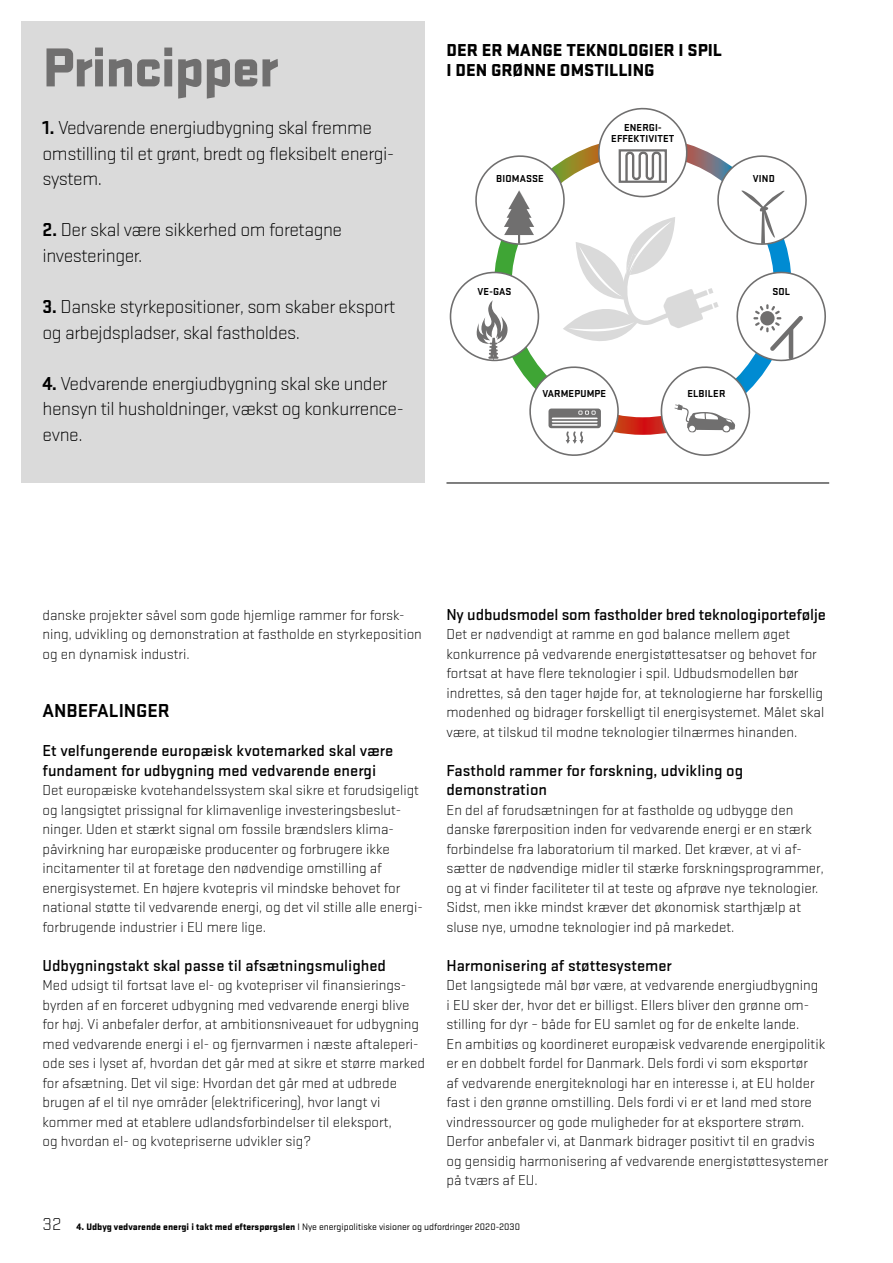
<style>
.page{position:relative;width:893px;height:1263px;background:#fff}
.page>*{position:absolute;margin:0;border:0;box-sizing:border-box;transform-origin:0 0}
.t1{font:900 57px "Stratum 1";letter-spacing:-.025em;color:#706f6f}
.t2{font:300 19.5px/25.5px "Stratum 1";letter-spacing:-.02em;color:#000}
.t3{font:700 19.5px "Stratum 1";color:#000}
.t4{font:900 18px/19.5px "Stratum 1";color:#000}
.t5{font:500 16.5px/19.5px "Stratum 1";color:#000}
.t6{font:300 15px/19.5px "Stratum 1";color:#000}
.t7{font:700 10.5px/10.5px "Stratum 1";letter-spacing:.015em;color:#000;text-align:center}
.t8{font:9.75px "Stratum 1";color:#000}
.s1{font-weight:700}
.s2{font-weight:300;font-size:18px}
.s3{font-weight:900}
</style>
<div class="page">
<hr style="left:446px;top:483px;width:383px;height:1px;background:#000">
<div style="left:21px;top:21px;width:404px;height:462px;background:#dadada"></div>
<svg style="left:470px;top:107px;width:356px;height:349px"></svg>
<h1 class="t1" style="left:43px;top:35px;width:237px">Principper</h1>
<h2 class="t2" style="left:43px;top:115px;width:353px"><span class="s1">1.</span> Vedvarende energiudbygning skal fremme omstilling til et grønt, bredt og fleksibelt energi&shy;system.</h2>
<h2 class="t2" style="left:43px;top:217px;width:301px"><span class="s1">2.</span> Der skal være sikkerhed om foretagne investeringer.</h2>
<h2 class="t2" style="left:43px;top:294px;width:354px"><span class="s1">3.</span> Danske styrkepositioner, som skaber eksport og arbejdspladser, skal fastholdes.</h2>
<h2 class="t2" style="left:43px;top:370px;width:363px"><span class="s1">4.</span> Vedvarende energiudbygning skal ske under hensyn til husholdninger, vækst og konkurrence&shy;evne.</h2>
<p class="t4" style="left:446px;top:41px;width:277px">DER ER MANGE TEKNOLOGIER I SPIL<br>I DEN GRØNNE OMSTILLING</p>
<p class="t7" style="left:496px;top:173px;width:49px">BIOMASSE</p>
<p class="t7" style="left:611px;top:122px;width:65px">ENERGI-<br>EFFEKTIVITET</p>
<p class="t7" style="left:753px;top:173px;width:23px">VIND</p>
<p class="t7" style="left:477px;top:286px;width:35px">VE-GAS</p>
<p class="t7" style="left:542px;top:388px;width:65px">VARMEPUMPE</p>
<p class="t7" style="left:687px;top:388px;width:40px">ELBILER</p>
<p class="t7" style="left:772px;top:286px;width:19px">SOL</p>
<p class="t6" style="left:43px;top:605px;width:381px">danske projekter såvel som gode hjemlige rammer for forsk&shy;ning, udvikling og demonstration at fastholde en styrkeposition og en dynamisk industri.</p>
<h2 class="t3" style="left:43px;top:699px;width:129px">ANBEFALINGER</h2>
<p class="t5" style="left:43px;top:741px;width:352px">Et velfungerende europæisk kvotemarked skal være fundament for udbygning med vedvarende energi</p>
<p class="t6" style="left:43px;top:780px;width:382px">Det europæiske kvotehandelssystem skal sikre et forudsigeligt og langsigtet prissignal for klimavenlige investeringsbeslut&shy;ninger. Uden et stærkt signal om fossile brændslers klima&shy;påvirkning har europæiske producenter og forbrugere ikke incitamenter til at foretage den nødvendige omstilling af energisystemet. En højere kvotepris vil mindske behovet for national støtte til vedvarende energi, og det vil stille alle energi&shy;forbrugende industrier i EU mere lige.</p>
<p class="t5" style="left:43px;top:955px;width:345px">Udbygningstakt skal passe til afsætningsmulighed</p>
<p class="t6" style="left:43px;top:975px;width:384px">Med udsigt til fortsat lave el- og kvotepriser vil finansierings&shy;byrden af en forceret udbygning med vedvarende energi blive for høj. Vi anbefaler derfor, at ambitionsniveauet for udbygning med vedvarende energi i el- og fjernvarmen i næste aftaleperi&shy;ode ses i lyset af, hvordan det går med at sikre et større marked for afsætning. Det vil sige: Hvordan det går med at udbrede brugen af el til nye områder (elektrificering), hvor langt vi kommer med at etablere udlandsforbindelser til eleksport,<br>og hvordan el- og kvotepriserne udvikler sig?</p>
<p class="t5" style="left:446px;top:604px;width:381px">Ny udbudsmodel som fastholder bred teknologiportefølje</p>
<p class="t6" style="left:446px;top:624px;width:379px">Det er nødvendigt at ramme en god balance mellem øget konkurrence på vedvarende energistøttesatser og behovet for fortsat at have flere teknologier i spil. Udbudsmodellen bør indrettes, så den tager højde for, at teknologierne har forskellig modenhed og bidrager forskelligt til energisystemet. Målet skal være, at tilskud til modne teknologier tilnærmes hinanden.</p>
<p class="t5" style="left:446px;top:760px;width:298px">Fasthold rammer for forskning, udvikling og demonstration</p>
<p class="t6" style="left:446px;top:800px;width:379px">En del af forudsætningen for at fastholde og udbygge den danske førerposition inden for vedvarende energi er en stærk forbindelse fra laboratorium til marked. Det kræver, at vi af&shy;sætter de nødvendige midler til stærke forskningsprogrammer, og at vi finder faciliteter til at teste og afprøve nye teknologier.<br>Sidst, men ikke mindst kræver det økonomisk starthjælp at sluse nye, umodne teknologier ind på markedet.</p>
<p class="t5" style="left:446px;top:955px;width:227px">Harmonisering af støttesystemer</p>
<p class="t6" style="left:446px;top:975px;width:383px">Det langsigtede mål bør være, at vedvarende energiudbygning<br>i EU sker der, hvor det er billigst. Ellers bliver den grønne om&shy;stilling for dyr – både for EU samlet og for de enkelte lande.<br>En ambitiøs og koordineret europæisk vedvarende energipolitik er en dobbelt fordel for Danmark. Dels fordi vi som eksportør<br>af vedvarende energiteknologi har en interesse i, at EU holder fast i den grønne omstilling. Dels fordi vi er et land med store vindressourcer og gode muligheder for at eksportere strøm.<br>Derfor anbefaler vi, at Danmark bidrager positivt til en gradvis og gensidig harmonisering af vedvarende energistøttesystemer på tværs af EU.</p>
<p class="t8" style="left:43px;top:1221px;width:479px"><span class="s2">32</span> <span class="s3">4. Udbyg vedvarende energi i takt med efterspørgslen</span> I Nye energipolitiske visioner og udfordringer 2020-2030</p>
</div>
